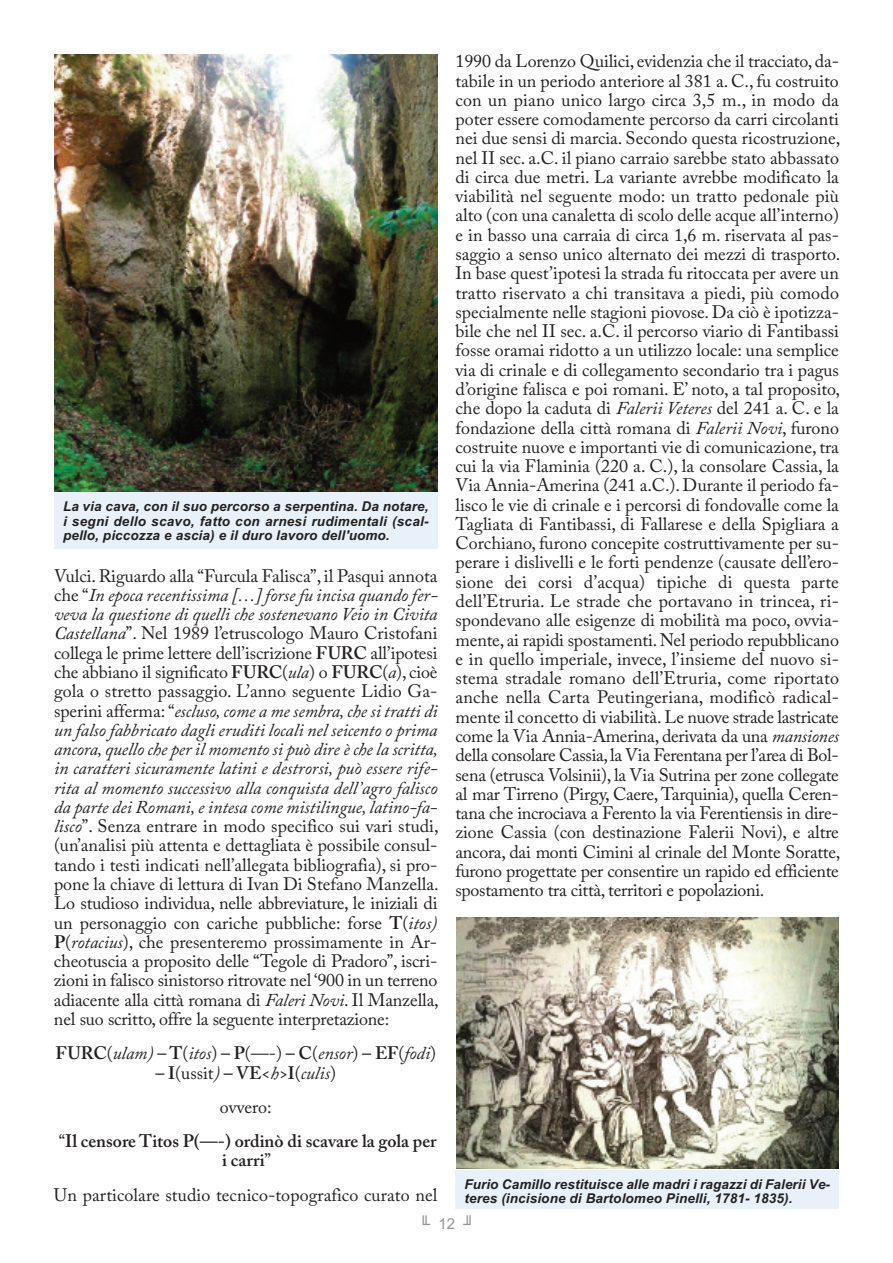
<style>
.page{position:relative;width:893px;height:1263px;background:#fff}
.page>*{position:absolute;margin:0;border:0;box-sizing:border-box;transform-origin:0 0}
.t1{font:18px/19.2px "Adobe Caslon Pro";letter-spacing:-.01em;color:#231f20;text-align:justify}
.t2{font:600 18px/34.3px "Adobe Caslon Pro";color:#231f20;text-align:center}
.t3{font:italic 18px "Adobe Caslon Pro";color:#231f20}
.t4{font:15px "Arial";color:#939598}
.t5{font:italic 700 13.5px/14.4px "Arial";letter-spacing:.01em;color:#231f20;text-align:justify}
.s1{font-style:italic}
.s2{font-weight:600}
.s3{font-weight:600;font-style:normal}
.s4{font-style:normal}
.s5{font-weight:400}
.s6{font-weight:400;font-style:italic}
</style>
<div class="page">
<img style="left:54px;top:54px;width:383px;height:438px">
<div style="left:54px;top:492px;width:383px;height:57px;background:#e8f1f9"></div>
<img style="left:456px;top:918px;width:382px;height:251px">
<div style="left:455px;top:1170px;width:384px;height:39px;background:#e8f1f9"></div>
<p class="t1" style="left:455px;top:54px;width:386px">1990 da Lorenzo Quilici, evidenzia che il tracciato, da&shy;tabile in un periodo anteriore al 381 a. C., fu costruito con un piano unico largo circa 3,5 m., in modo da poter essere comodamente percorso da carri circolanti nei due sensi di marcia. Secondo questa ricostruzione, nel II sec. a.C. il piano carraio sarebbe stato abbassato di circa due metri. La variante avrebbe modificato la viabilità nel seguente modo: un tratto pedonale più alto (con una canaletta di scolo delle acque all’interno) e in basso una carraia di circa 1,6 m. riservata al pas&shy;saggio a senso unico alternato dei mezzi di trasporto.<br>In base quest’ipotesi la strada fu ritoccata per avere un tratto riservato a chi transitava a piedi, più comodo specialmente nelle stagioni piovose. Da ciò è ipotizza&shy;bile che nel II sec. a.C. il percorso viario di Fantibassi fosse oramai ridotto a un utilizzo locale: una semplice via di crinale e di collegamento secondario tra i pagus d’origine falisca e poi romani. E’ noto, a tal proposito, che dopo la caduta di <span class="s1">Falerii Veteres</span> del 241 a. C. e la fondazione della città romana di <span class="s1">Falerii Novi</span>, furono costruite nuove e importanti vie di comunicazione,tra cui la via Flaminia (220 a. C.), la consolare Cassia, la Via Annia-Amerina (241 a.C.). Durante il periodo fa&shy;lisco le vie di crinale e i percorsi di fondovalle come la Tagliata di Fantibassi, di Fallarese e della Spigliara a Corchiano, furono concepite costruttivamente per su&shy;perare i dislivelli e le forti pendenze (causate dell’ero&shy;sione dei corsi d’acqua) tipiche di questa parte dell’Etruria. Le strade che portavano in trincea, ri&shy;spondevano alle esigenze di mobilità ma poco, ovvia&shy;mente, ai rapidi spostamenti.Nel periodo repubblicano e in quello imperiale, invece, l’insieme del nuovo si&shy;stema stradale romano dell’Etruria, come riportato anche nella Carta Peutingeriana, modificò radical&shy;mente il concetto di viabilità.Le nuove strade lastricate come la Via Annia-Amerina, derivata da una <span class="s1">mansiones </span>della consolare Cassia,la Via Ferentana per l’area di Bol&shy;sena (etrusca Volsinii), la Via Sutrina per zone collegate al mar Tirreno (Pirgy, Caere, Tarquinia), quella Ceren&shy;tana che incrociava a Ferento la via Ferentiensis in dire&shy;zione Cassia (con destinazione Falerii Novi), e altre ancora, dai monti Cimini al crinale del Monte Soratte, furono progettate per consentire un rapido ed efficiente spostamento tra città, territori e popolazioni.</p>
<p class="t5" style="left:63px;top:499px;width:367px">La via cava, con il suo percorso a serpentina. Da notare, i segni dello scavo, fatto con arnesi rudimentali (scal&shy;pello, piccozza e ascia) e il duro lavoro dell'uomo.</p>
<p class="t1" style="left:54px;top:568px;width:386px">Vulci.Riguardo alla “Furcula Falisca”, il Pasqui annota che “<span class="s1">In epoca recentissima […] forse fu incisa quandofer&shy;veva la questione di quelli che sostenevano Veio in Civita Castellana</span>”. Nel 1989 l’etruscologo Mauro Cristofani collega le prime lettere dell’iscrizione <span class="s2">FURC</span> all’ipotesi che abbiano il significato <span class="s2">FURC</span>(<span class="s1">ula</span>) o <span class="s2">FURC</span>(<span class="s1">a</span>), cioè gola o stretto passaggio. L’anno seguente Lidio Ga&shy;sperini afferma: “<span class="s1">escluso, come a me sembra, che si tratti di un falso fabbricato dagli eruditi locali nel seicento o prima ancora, quello che per il momento si può dire è che la scritta, in caratteri sicuramente latini e destrorsi, può essere rife&shy;rita al momento successivo alla conquista dell’agro falisco da parte dei Romani, e intesa come mistilingue, latino-fa&shy;lisco</span>”. Senza entrare in modo specifico sui vari studi, (un’analisi più attenta e dettagliata è possibile consul&shy;tando i testi indicati nell’allegata bibliografia), si pro&shy;pone la chiave di lettura di Ivan Di Stefano Manzella.<br>Lo studioso individua, nelle abbreviature, le iniziali di un personaggio con cariche pubbliche: forse <span class="s2">T</span>(<span class="s1">itos)<br></span><span class="s2">P</span>(<span class="s1">rotacius</span>), che presenteremo prossimamente in Ar&shy;cheotuscia a proposito delle “Tegole di Pradoro”, iscri&shy;zioni in falisco sinistorso ritrovate nel ‘900 in un terreno adiacente alla città romana di <span class="s1">Faleri Novi</span>. Il Manzella, nel suo scritto, offre la seguente interpretazione:</p>
<p class="t3" style="left:55px;top:1047px;width:382px"><span class="s3">FURC</span><span class="s4">(</span>ulam) <span class="s3">– T</span><span class="s4">(</span>itos<span class="s4">)</span> <span class="s3">– P</span><span class="s4">(—-)</span> <span class="s3">– C</span><span class="s4">(</span>ensor<span class="s4">)</span> <span class="s3">– EF</span><span class="s4">(</span>fodi<span class="s4">)</span></p>
<p class="t2" style="left:59px;top:1057px;width:379px">– I<span class="s5">(ussit</span><span class="s6">)</span> – VE<span class="s5">&lt;</span><span class="s6">h&gt;</span>I<span class="s5">(</span><span class="s6">culis</span><span class="s5">)<br>ovvero:<br>“</span>Il censore Titos P(—-) ordinò di scavare la gola per</p>
<p class="t1" style="left:54px;top:1145px;width:385px;line-height:34.3px;text-align:center"><span class="s2">i carri</span>”<br>Un particolare studio tecnico-topografico curato nel</p>
<p class="t5" style="left:464px;top:1177px;width:367px">Furio Camillo restituisce alle madri i ragazzi di Falerii Ve&shy;teres (incisione di Bartolomeo Pinelli, 1781- 1835).</p>
<p class="t4" style="left:419px;top:1215px;width:56px">╙12╜</p>
</div>
